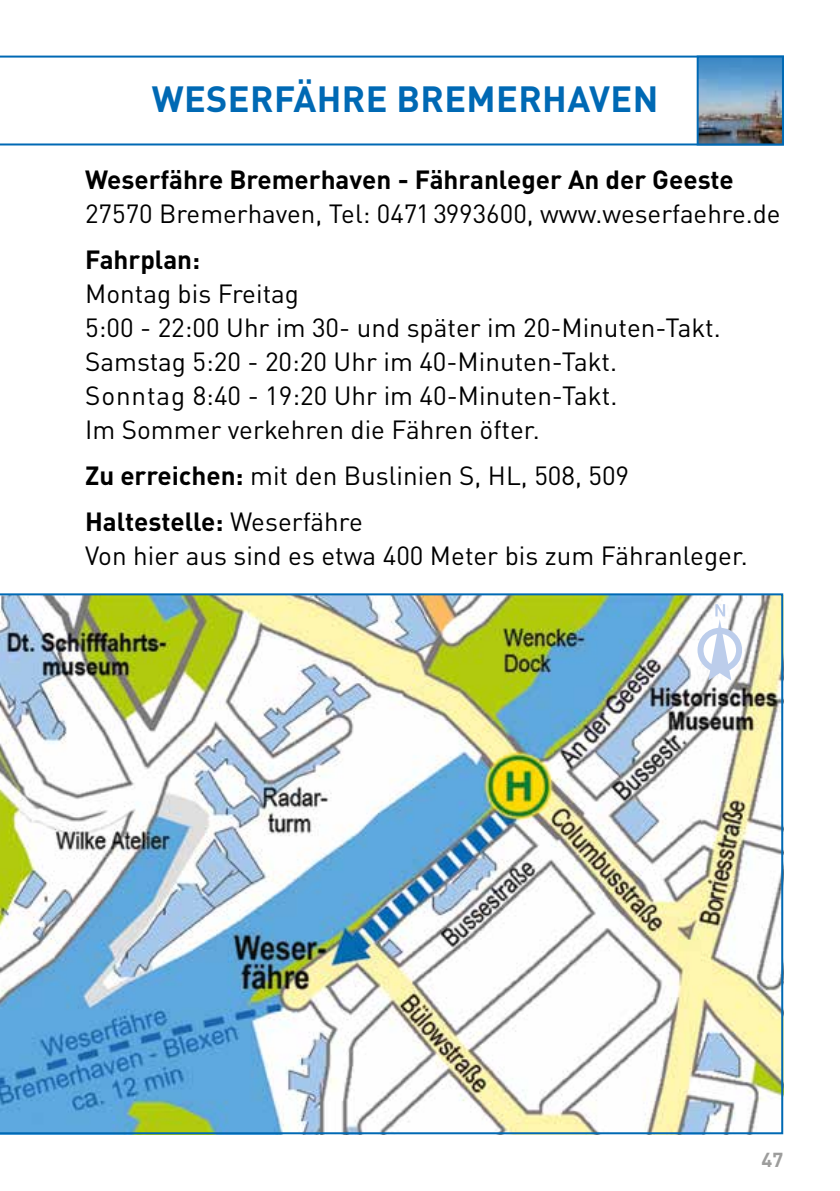
<style>
.page{position:relative;width:840px;height:1191px;background:#fff}
.page>*{position:absolute;margin:0;border:0;box-sizing:border-box;transform-origin:0 0}
.t1{font:700 36px "DINOT";letter-spacing:.01em;color:#0069b4}
.t2{font:26px/34px "DINOT";color:#000}
.t3{font:700 26px "DINOT";color:#000}
.t4{font:700 20px "DINOT";color:#9d9d9c}
.s1{font-weight:700}
</style>
<div class="page">
<svg style="left:0;top:56px;width:696px;height:89px"></svg>
<img style="left:3px;top:596px;width:776px;height:535px">
<img style="left:699px;top:59px;width:81px;height:83px">
<div style="left:696px;top:56px;width:87px;height:89px;border:2px solid #0069b4"></div>
<svg style="left:700px;top:631px;width:38px;height:38px"></svg>
<div style="left:697px;top:628px;width:44px;height:44px;border:6px solid #bccdeb;border-radius:50%"></div>
<svg style="left:707px;top:604px;width:24px;height:76px"></svg>
<h1 class="t1" style="left:152px;top:71px;width:508px">WESERFÄHRE BREMERHAVEN</h1>
<p class="t3" style="left:85px;top:159px;width:649px">Weserfähre Bremerhaven - Fähranleger An der Geeste</p>
<p class="t2" style="left:85px;top:194px;width:696px">27570 Bremerhaven, Tel: 0471 3993600, www.weserfaehre.de</p>
<p class="t3" style="left:85px;top:239px;width:117px">Fahrplan:</p>
<p class="t2" style="left:85px;top:274px;width:637px">Montag bis Freitag<br>5:00 - 22:00 Uhr im 30- und später im 20-Minuten-Takt.<br>Samstag 5:20 - 20:20 Uhr im 40-Minuten-Takt.<br>Sonntag 8:40 - 19:20 Uhr im 40-Minuten-Takt.<br>Im Sommer verkehren die Fähren öfter.</p>
<p class="t2" style="left:85px;top:451px;width:545px;line-height:46px"><span class="s1">Zu erreichen:</span> mit den Buslinien S, HL, 508, 509<br><span class="s1">Haltestelle:</span> Weserfähre</p>
<p class="t2" style="left:85px;top:537px;width:664px">Von hier aus sind es etwa 400 Meter bis zum Fähranleger.</p>
<p class="t4" style="left:761px;top:1143px;width:23px">47</p>
</div>
